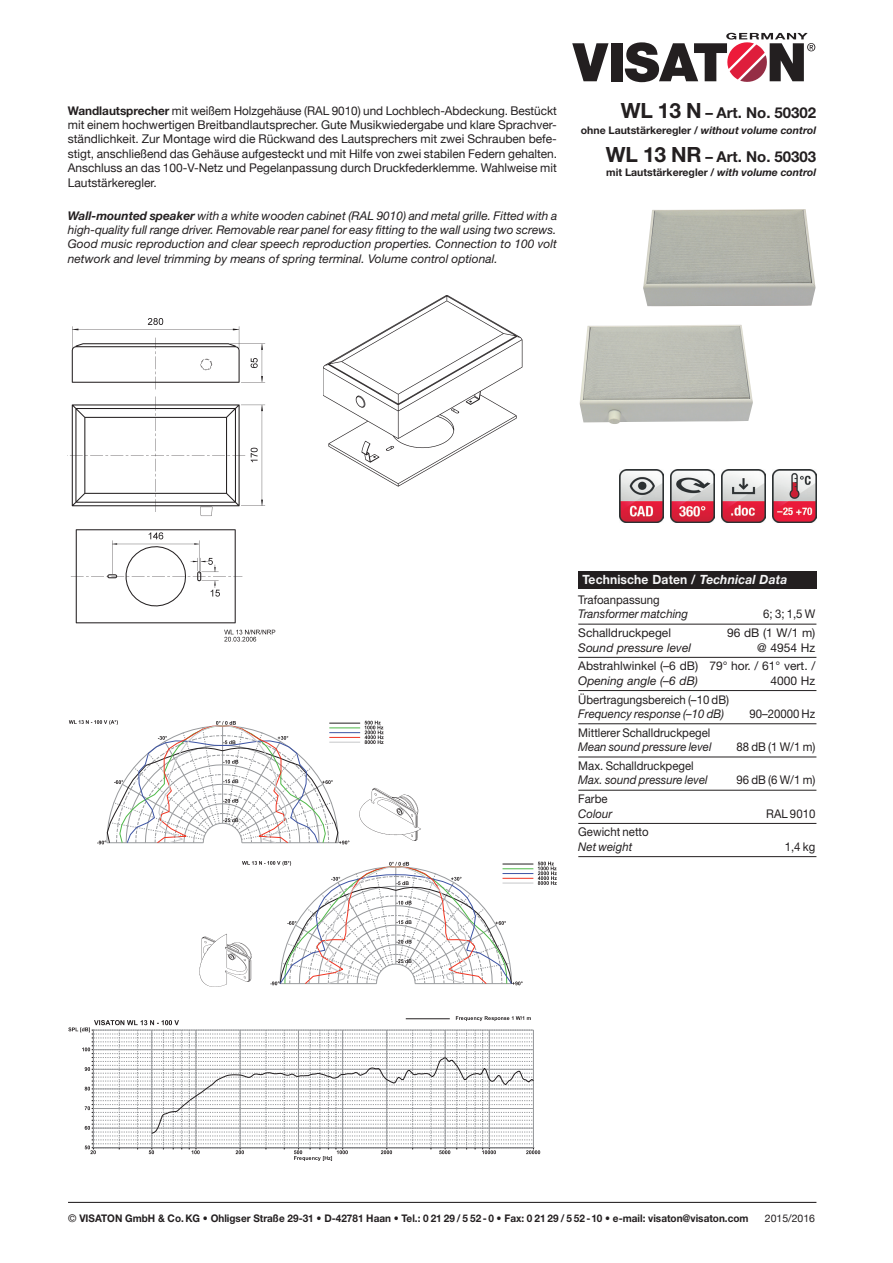
<style>
.page{position:relative;width:893px;height:1263px;background:#fff}
.page>*{position:absolute;margin:0;border:0;box-sizing:border-box;transform-origin:0 0}
.t1{font:700 15px "Helvetica Neue LT Std";color:#231f20}
.t2{font:700 12.75px "Helvetica Neue LT Std";letter-spacing:.01em;color:#f6f6f7;scale:.95 1}
.t3{font:12px/14.4px "Helvetica Neue";color:#231f20}
.t4{font:italic 12px/14.4px "Helvetica Neue LT Std";color:#231f20;text-align:justify}
.t5{font:12px "Helvetica Neue LT Std";color:#231f20;scale:.95 1}
.t6{font:italic 12px "Helvetica Neue LT Std";color:#231f20;scale:.95 1}
.t7{font:12px/18.8px "Helvetica Neue LT Std";color:#231f20;text-align:right}
.t8{font:700 10.5px "Helvetica Neue LT Std";color:#231f20;scale:.95 1}
.t9{font:700 10.5px "Helvetica Neue LT Std";color:#231f20}
.t10{font:10.5px "Helvetica Neue";color:#231f20}
.s1{font-family:"Helvetica Neue LT Std";font-weight:700}
.s2{font-weight:700}
.s3{font-size:21px}
.s4{font-style:italic}
.s5{font-family:"Helvetica Neue";font-weight:400}
</style>
<div class="page">
<svg style="left:572px;top:43px;width:36px;height:38px"></svg>
<div style="left:611px;top:43px;width:11px;height:38px;background:#231f20"></div>
<svg style="left:625px;top:33px;width:190px;height:50px"></svg>
<hr style="left:68px;top:1202px;width:748px;height:1px;background:#231f20">
<div style="left:578px;top:572px;width:238px;height:17px;background:#231f20"></div>
<hr style="left:578px;top:624px;width:238px;height:1px;background:#231f20">
<hr style="left:578px;top:657px;width:238px;height:1px;background:#231f20">
<hr style="left:578px;top:690px;width:238px;height:1px;background:#231f20">
<hr style="left:578px;top:723px;width:238px;height:1px;background:#231f20">
<hr style="left:578px;top:757px;width:238px;height:1px;background:#231f20">
<hr style="left:578px;top:790px;width:238px;height:1px;background:#231f20">
<hr style="left:578px;top:823px;width:238px;height:1px;background:#231f20">
<hr style="left:578px;top:856px;width:238px;height:1px;background:#231f20">
<img style="left:619px;top:469px;width:44px;height:54px">
<img style="left:670px;top:469px;width:44px;height:54px">
<img style="left:721px;top:469px;width:44px;height:54px">
<img style="left:772px;top:469px;width:44px;height:54px">
<img style="left:643px;top:209px;width:172px;height:97px">
<img style="left:580px;top:325px;width:173px;height:99px">
<img style="left:70px;top:318px;width:206px;height:324px">
<img style="left:323px;top:296px;width:200px;height:191px">
<svg style="left:68px;top:720px;width:489px;height:266px"></svg>
<svg style="left:68px;top:1016px;width:472px;height:145px"></svg>
<img style="left:359px;top:786px;width:64px;height:56px">
<img style="left:199px;top:933px;width:54px;height:54px">
<p class="t3" style="left:68px;top:104px;width:491px"><span class="s1">Wandlautsprecher</span> mit weißem Holzgehäuse (RAL 9010) und Lochblech-Abdeckung. Bestückt mit einem hochwertigen Breitbandlautsprecher. Gute Musikwiedergabe und klare Sprachver&shy;ständlichkeit. Zur Montage wird die Rückwand des Lautsprechers mit zwei Schrauben befe&shy;stigt, anschließend das Gehäuse aufgesteckt und mit Hilfe von zwei stabilen Federn gehalten.<br>Anschluss an das 100-V-Netz und Pegelanpassung durch Druckfederklemme. Wahlweise mit Lautstärkeregler.</p>
<p class="t4" style="left:68px;top:208px;width:491px"><span class="s2">Wall-mounted speaker</span> with a white wooden cabinet (RAL 9010) and metal grille. Fitted with a high-quality full range driver. Removable rear panel for easy fitting to the wall using two screws.<br>Good music reproduction and clear speech reproduction properties. Connection to 100 volt network and level trimming by means of spring terminal. Volume control optional.</p>
<p class="t1" style="left:621px;top:103px;width:197px"><span class="s3">WL 13 N</span> – Art. No. 50302</p>
<p class="t9" style="left:581px;top:124px;width:237px">ohne Lautstärkeregler / <span class="s4">without volume control</span></p>
<p class="t1" style="left:606px;top:148px;width:212px"><span class="s3">WL 13 NR</span> – Art. No. 50303</p>
<p class="t9" style="left:606px;top:166px;width:211px">mit Lautstärkeregler / <span class="s4">with volume control</span></p>
<p class="t2" style="left:582px;top:572px;width:217px">Technische Daten / <span class="s4">Technical Data</span></p>
<p class="t5" style="left:578px;top:592px;width:87px">Trafoanpassung</p>
<p class="t6" style="left:578px;top:607px;width:117px">Transformer matching</p>
<p class="t5" style="left:763px;top:607px;width:56px">6; 3; 1,5 W</p>
<p class="t7" style="left:578px;top:623px;width:94px">Schalldruckpegel</p>
<p class="t7" style="left:727px;top:623px;width:90px">96 dB (1 W/1 m)</p>
<p class="t4" style="left:578px;top:640px;width:114px">Sound pressure level</p>
<p class="t7" style="left:578px;top:638px;width:239px">@ 4954 Hz<br>Abstrahlwinkel (–6 dB) 79° hor. / 61° vert. /</p>
<p class="t4" style="left:578px;top:673px;width:121px">Opening angle (–6 dB)</p>
<p class="t7" style="left:770px;top:671px;width:46px">4000 Hz</p>
<p class="t5" style="left:578px;top:692px;width:160px">Übertragungsbereich (–10 dB)</p>
<p class="t6" style="left:578px;top:706px;width:155px">Frequency response (–10 dB)</p>
<p class="t5" style="left:749px;top:707px;width:71px">90–20000 Hz</p>
<p class="t5" style="left:578px;top:725px;width:141px">Mittlerer Schalldruckpegel</p>
<p class="t6" style="left:578px;top:740px;width:142px">Mean sound pressure level</p>
<p class="t5" style="left:736px;top:740px;width:84px">88 dB (1 W/1 m)</p>
<p class="t5" style="left:578px;top:758px;width:123px">Max. Schalldruckpegel</p>
<p class="t6" style="left:578px;top:773px;width:138px">Max. sound pressure level</p>
<p class="t5" style="left:736px;top:773px;width:84px">96 dB (6 W/1 m)</p>
<p class="t5" style="left:578px;top:792px;width:32px">Farbe</p>
<p class="t6" style="left:578px;top:806px;width:37px">Colour</p>
<p class="t5" style="left:766px;top:806px;width:53px">RAL 9010</p>
<p class="t5" style="left:578px;top:825px;width:76px">Gewicht netto</p>
<p class="t6" style="left:578px;top:839px;width:58px">Net weight</p>
<p class="t5" style="left:785px;top:839px;width:34px">1,4 kg</p>
<p class="t8" style="left:68px;top:1212px;width:718px"><span class="s5">©</span> VISATON GmbH &amp; Co. KG • Ohligser Straße 29-31 • D-42781 Haan • Tel.: 0 21 29 / 5 52- 0 • Fax: 0 21 29 / 5 52 -10 • e-mail: visaton@visaton.com</p>
<p class="t10" style="left:765px;top:1210px;width:52px">2015/2016</p>
</div>
